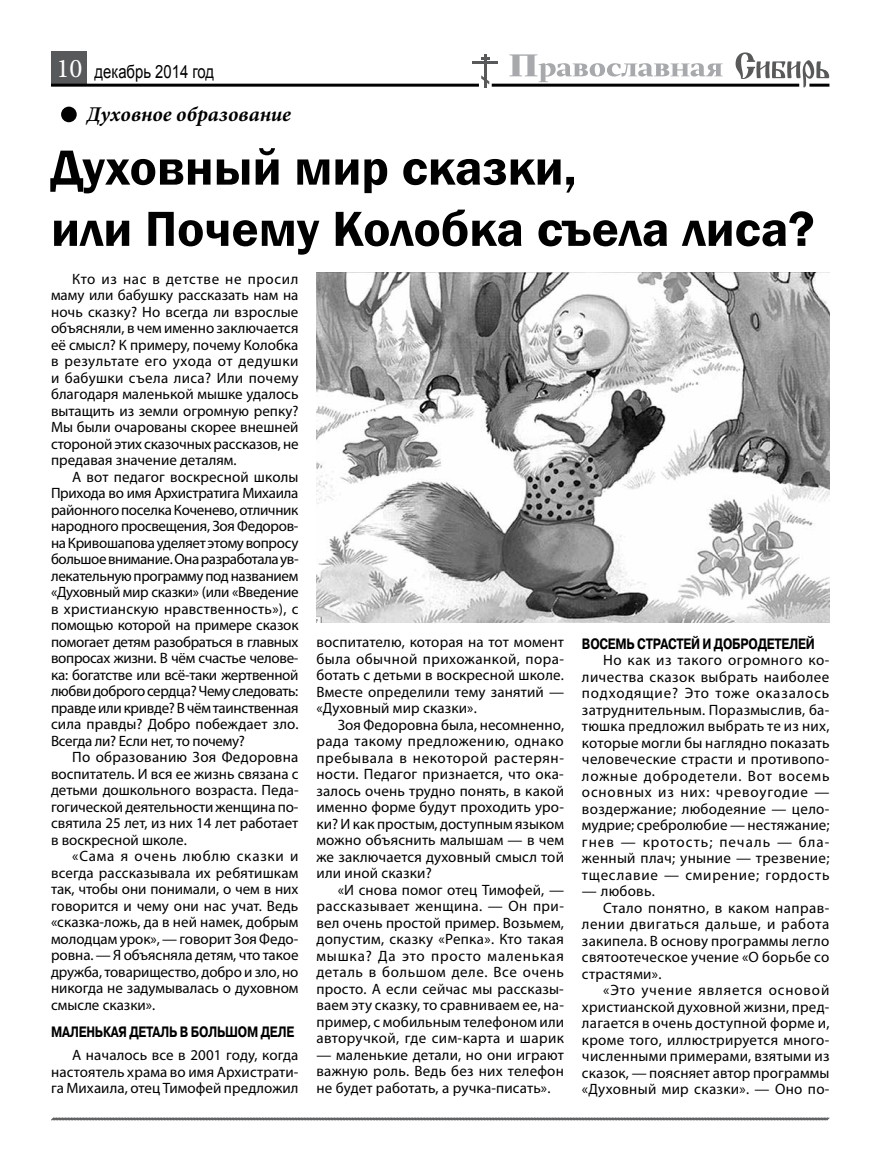
<style>
.page{position:relative;width:872px;height:1170px;background:#fff}
.page>*{position:absolute;margin:0;border:0;box-sizing:border-box;transform-origin:0 0}
.t1{font:600 51px/61.2px "Franklin Gothic";color:#000}
.t2{font:italic 700 21px "Minion Pro";color:#000}
.t3{font:18.15px "Arial";color:#000;scale:.82 1}
.t4{font:15px/16.5px "Myriad Pro";letter-spacing:.01em;color:#000;text-align:justify}
.t5{font:700 15px "zn Pragmatica";letter-spacing:-.02em;color:#000;scale:.79 1}
.t6{font:15px "Myriad Pro";letter-spacing:.04em;color:#000}
.t7{font:15px "Myriad Pro";letter-spacing:.03em;color:#000}
.t8{font:15px "Myriad Pro";letter-spacing:.055em;color:#000}
.s1{font-family:"Minion Pro";font-size:27px;color:#fff}
</style>
<div class="page">
<svg style="left:509px;top:54px;width:213px;height:28px"></svg>
<svg style="left:735px;top:52px;width:94px;height:35px"></svg>
<div style="left:51px;top:51px;width:36px;height:34px;background:#58595b"></div>
<hr style="left:51px;top:84px;width:428px;height:3px;background:#000">
<hr style="left:492px;top:84px;width:307px;height:3px;background:#000">
<hr style="left:809px;top:84px;width:20px;height:3px;background:#000">
<hr style="left:484px;top:55px;width:2px;height:33px;background:#58595b">
<hr style="left:473px;top:61px;width:25px;height:2px;background:#58595b">
<svg style="left:481px;top:57px;width:8px;height:2px"></svg>
<svg style="left:481px;top:75px;width:8px;height:9px"></svg>
<svg style="left:51px;top:1117px;width:779px;height:3px;background:#838485"></svg>
<div style="left:61px;top:107px;width:16px;height:15px;background:#000;border-radius:50%"></div>
<img style="left:316px;top:272px;width:513px;height:350px">
<p class="t3" style="left:56px;top:59px;width:194px"><span class="s1">10</span> декабрь 2014 год</p>
<h2 class="t2" style="left:87px;top:99px;width:206px">Духовное образование</h2>
<h1 class="t1" style="left:51px;top:138px;width:765px">Духовный мир сказки,<br>или Почему Колобка съела лиса?</h1>
<p class="t4" style="left:51px;top:270px;width:249px;text-indent:21px">Кто из нас в детстве не просил маму или бабушку рассказать нам на ночь сказку? Но всегда ли взрослые объясняли, в чем именно заключается её смысл? К примеру, почему Колобка в результате его ухода от дедушки и бабушки съела лиса? Или почему благодаря маленькой мышке удалось вытащить из земли огромную репку?<br>Мы были очарованы скорее внешней стороной этих сказочных рассказов, не предавая значение деталям.</p>
<p class="t4" style="left:51px;top:468px;width:249px;text-indent:21px">А вот педагог воскресной школы Прихода во имя Архистратига Михаила районного поселка Коченево, отличник народного просвещения, Зоя Федоров&shy;на Кривошапова уделяет этому вопросу большое внимание. Она разработала ув&shy;лекательную программу под названием «Духовный мир сказки» (или «Введение в христианскую нравственность»), с помощью которой на примере сказок помогает детям разобраться в главных вопросах жизни. В чём счастье челове&shy;ка: богатстве или всё-таки жертвенной любви доброго сердца? Чему следовать: правде или кривде? В чём таинственная сила правды? Добро побеждает зло.<br>Всегда ли? Если нет, то почему?</p>
<p class="t4" style="left:51px;top:748px;width:249px;text-indent:21px">По образованию Зоя Федоровна воспитатель. И вся ее жизнь связана с детьми дошкольного возраста. Педа&shy;гогической деятельности женщина по&shy;святила 25 лет, из них 14 лет работает в воскресной школе.</p>
<p class="t4" style="left:51px;top:847px;width:249px;text-indent:21px">«Сама я очень люблю сказки и всегда рассказывала их ребятишкам так, чтобы они понимали, о чем в них говорится и чему они нас учат. Ведь «сказка-ложь, да в ней намек, добрым молодцам урок», — говорит Зоя Федо&shy;ровна. — Я объясняла детям, что такое дружба, товарищество, добро и зло, но никогда не задумывалась о духовном смысле сказки».</p>
<p class="t5" style="left:51px;top:1023px;width:309px">МАЛЕНЬКАЯ ДЕТАЛЬ В БОЛЬШОМ ДЕЛЕ</p>
<p class="t4" style="left:51px;top:1046px;width:249px;text-indent:21px">А началось все в 2001 году, когда настоятель храма во имя Архистрати&shy;га Михаила, отец Тимофей предложил</p>
<p class="t4" style="left:316px;top:633px;width:249px">воспитателю, которая на тот момент была обычной прихожанкой, пора&shy;ботать с детьми в воскресной школе.<br>Вместе определили тему занятий — «Духовный мир сказки».</p>
<p class="t4" style="left:316px;top:716px;width:249px;text-indent:21px">Зоя Федоровна была, несомненно, рада такому предложению, однако пребывала в некоторой растерян&shy;ности. Педагог признается, что ока&shy;залось очень трудно понять, в какой именно форме будут проходить уро&shy;ки? И как простым, доступным языком можно объяснить малышам — в чем же заключается духовный смысл той или иной сказки?</p>
<p class="t4" style="left:316px;top:881px;width:249px;text-indent:21px">«И снова помог отец Тимофей, — рассказывает женщина. — Он при&shy;вел очень простой пример. Возьмем, допустим, сказку «Репка». Кто такая мышка? Да это просто маленькая деталь в большом деле. Все очень просто. А если сейчас мы рассказы&shy;ваем эту сказку, то сравниваем ее, на&shy;пример, с мобильным телефоном или авторучкой, где сим-карта и шарик</p>
<p class="t4" style="left:316px;top:1046px;width:249px">— маленькие детали, но они играют важную роль. Ведь без них телефон не будет работать, а ручка-писать».</p>
<p class="t5" style="left:582px;top:635px;width:296px">ВОСЕМЬ СТРАСТЕЙ И ДОБРОДЕТЕЛЕЙ</p>
<p class="t4" style="left:582px;top:651px;width:249px;text-indent:21px">Но как из такого огромного ко&shy;личества сказок выбрать наиболее подходящие? Это тоже оказалось затруднительным. Поразмыслив, ба&shy;тюшка предложил выбрать те из них, которые могли бы наглядно показать человеческие страсти и противопо&shy;ложные добродетели. Вот восемь основных из них: чревоугодие — воздержание; любодеяние — цело&shy;мудрие; сребролюбие — нестяжание; гнев — кротость; печаль — бла&shy;женный плач; уныние — трезвение; тщеславие — смирение; гордость</p>
<p class="t4" style="left:582px;top:882px;width:74px">— любовь.</p>
<p class="t7" style="left:603px;top:898px;width:228px">Стало понятно, в каком направ-</p>
<p class="t6" style="left:582px;top:914px;width:249px">лении двигаться дальше, и работа</p>
<p class="t4" style="left:582px;top:932px;width:249px">закипела. В основу программы легло</p>
<p class="t4" style="left:582px;top:948px;width:249px">святоотеческое учение «О борьбе со</p>
<p class="t4" style="left:582px;top:965px;width:81px">страстями».</p>
<p class="t8" style="left:603px;top:980px;width:228px">«Это учение является основой</p>
<p class="t4" style="left:582px;top:998px;width:249px">христианской духовной жизни, пред-</p>
<p class="t4" style="left:582px;top:1014px;width:249px">лагается в очень доступной форме и,</p>
<p class="t4" style="left:582px;top:1031px;width:249px">кроме того, иллюстрируется много-</p>
<p class="t4" style="left:582px;top:1047px;width:249px">численными примерами, взятыми из</p>
<p class="t4" style="left:582px;top:1064px;width:249px">сказок, — поясняет автор программы</p>
<p class="t4" style="left:582px;top:1080px;width:249px">«Духовный мир сказки». — Оно по-</p>
</div>
